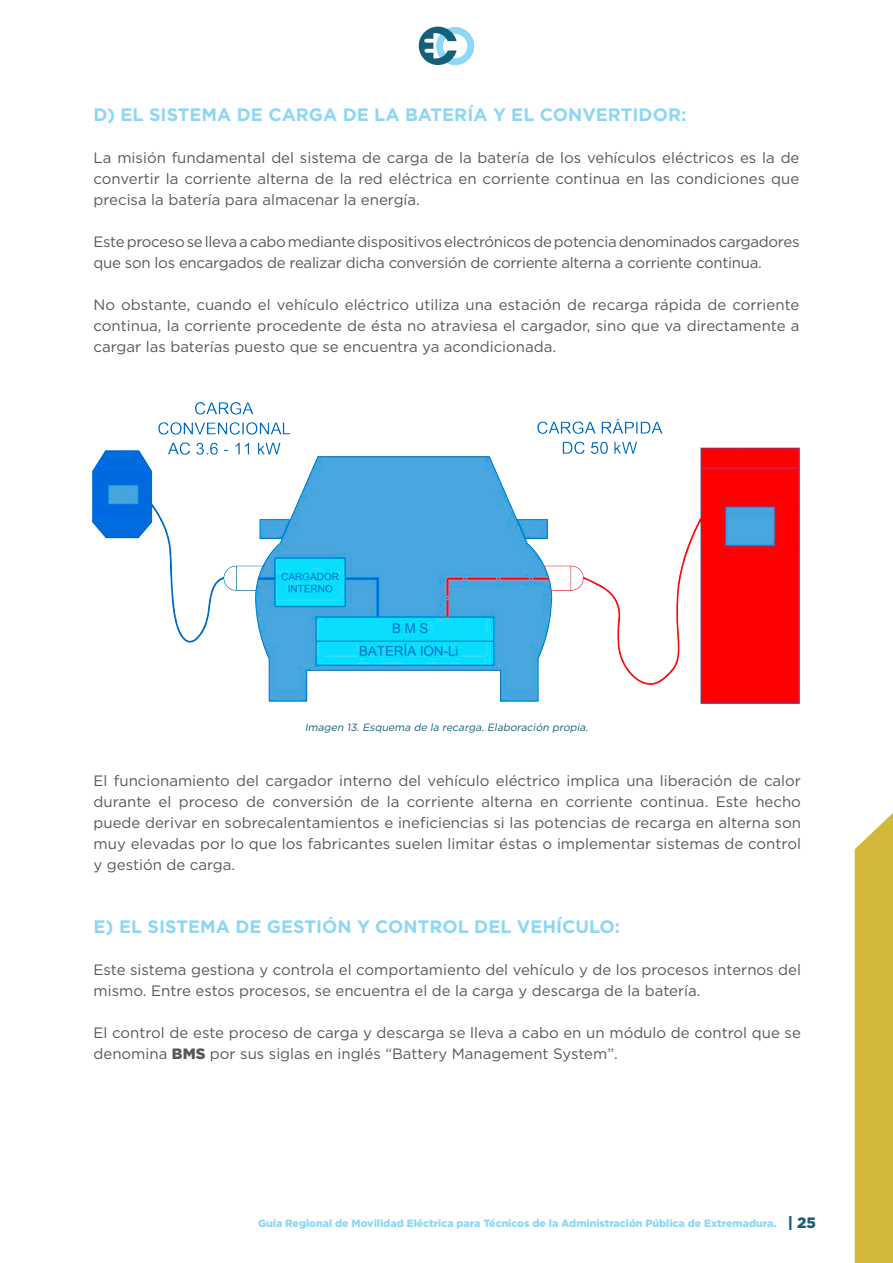
<style>
.page{position:relative;width:893px;height:1263px;background:#fff}
.page>*{position:absolute;margin:0;border:0;box-sizing:border-box;transform-origin:0 0}
.Estilo_de_párrafo_1{font:700 18px "Gotham";color:#8dd7f5}
.Estilo_de_párrafo_1-2{font:15px/21px "Gotham";color:#57585a;text-align:justify}
.Estilo_de_párrafo_1-3{font:15px/21px "Gotham";letter-spacing:-.02em;color:#57585a}
.t1{font:900 10.5px "Gotham";color:#8dd7f5}
.t2{font:italic 10.5px "Gotham";color:#155f77}
.s1{font-weight:900}
.s2{font-size:15px;color:#155f77}
</style>
<div class="page">
<svg style="left:418px;top:26px;width:56px;height:40px"></svg>
<img style="left:93px;top:402px;width:706px;height:301px">
<div style="left:855px;top:813px;width:38px;height:450px;background:#d2b939"></div>
<p class="Estilo_de_párrafo_1" style="left:94px;top:102px;width:594px">D) EL SISTEMA DE CARGA DE LA BATERÍA Y EL CONVERTIDOR:</p>
<p class="Estilo_de_párrafo_1-2" style="left:94px;top:147px;width:707px">La misión fundamental del sistema de carga de la batería de los vehículos eléctricos es la de convertir la corriente alterna de la red eléctrica en corriente continua en las condiciones que precisa la batería para almacenar la energía.</p>
<p class="Estilo_de_párrafo_1-3" style="left:94px;top:231px;width:707px">Este proceso se lleva a cabo mediante dispositivos electrónicos de potencia denominados cargadores que son los encargados de realizar dicha conversión de corriente alterna a corriente continua.</p>
<p class="Estilo_de_párrafo_1-2" style="left:94px;top:294px;width:707px">No obstante, cuando el vehículo eléctrico utiliza una estación de recarga rápida de corriente continua, la corriente procedente de ésta no atraviesa el cargador, sino que va directamente a cargar las baterías puesto que se encuentra ya acondicionada.</p>
<p class="t2" style="left:305px;top:721px;width:287px">Imagen 13. Esquema de la recarga. Elaboración propia.</p>
<p class="Estilo_de_párrafo_1-2" style="left:94px;top:770px;width:709px">El funcionamiento del cargador interno del vehículo eléctrico implica una liberación de calor durante el proceso de conversión de la corriente alterna en corriente continua. Este hecho puede derivar en sobrecalentamientos e ineficiencias si las potencias de recarga en alterna son muy elevadas por lo que los fabricantes suelen limitar éstas o implementar sistemas de control y gestión de carga.</p>
<p class="Estilo_de_párrafo_1" style="left:94px;top:915px;width:528px">E) EL SISTEMA DE GESTIÓN Y CONTROL DEL VEHÍCULO:</p>
<p class="Estilo_de_párrafo_1-2" style="left:94px;top:959px;width:709px">Este sistema gestiona y controla el comportamiento del vehículo y de los procesos internos del mismo. Entre estos procesos, se encuentra el de la carga y descarga de la batería.</p>
<p class="Estilo_de_párrafo_1-2" style="left:94px;top:1022px;width:709px">El control de este proceso de carga y descarga se lleva a cabo en un módulo de control que se denomina <span class="s1">BMS</span> por sus siglas en inglés “Battery Management System”.</p>
<p class="t1" style="left:258px;top:1216px;width:559px">Guía Regional de Movilidad Eléctrica para Técnicos de la Administración Pública de Extremadura. <span class="s2">| 25</span></p>
</div>
